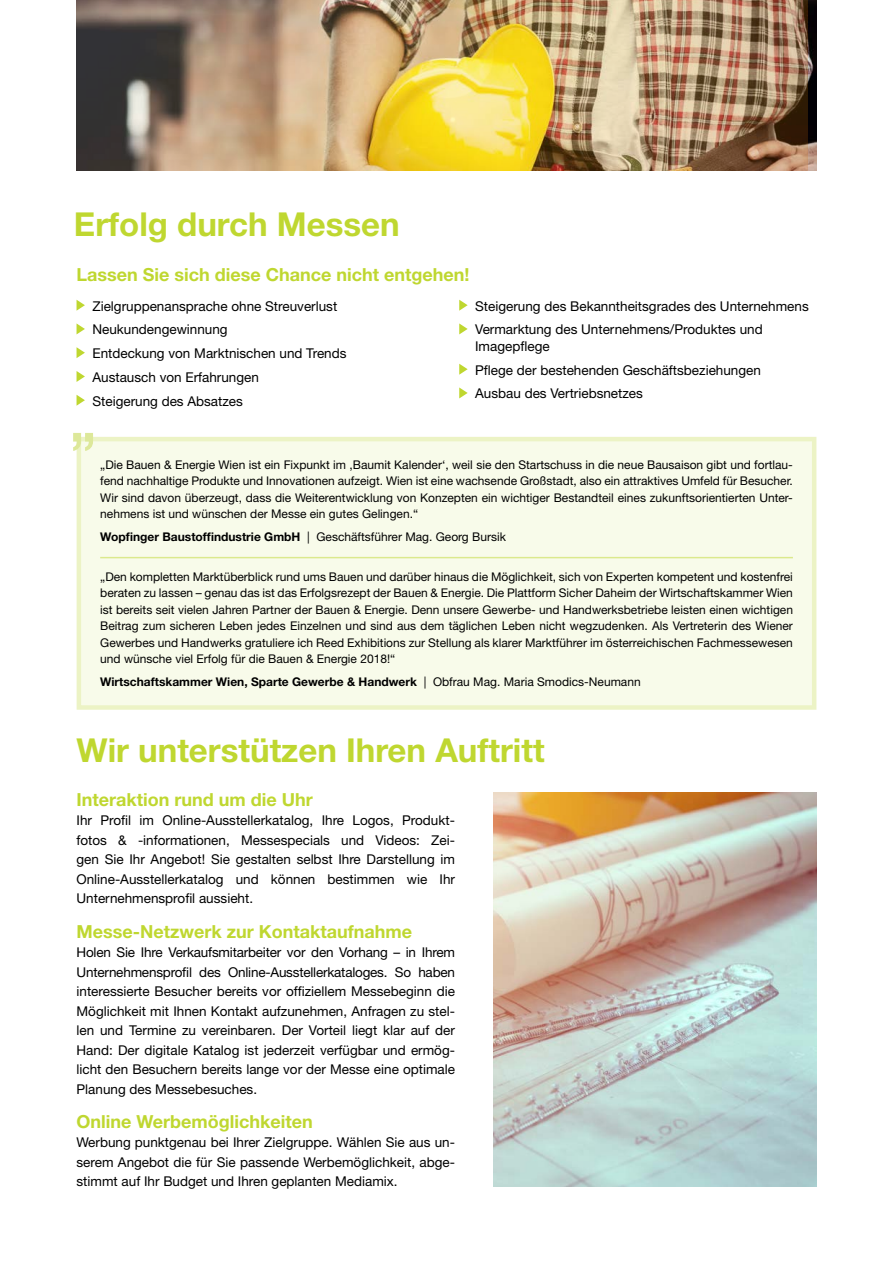
<style>
.page{position:relative;width:893px;height:1263px;background:#fff}
.page>*{position:absolute;margin:0;border:0;box-sizing:border-box;transform-origin:0 0}
.t1{font:700 33px "Helvetica Neue LT Pro";color:#bfd730}
.t2{font:700 18px "Helvetica Neue LT Pro";color:#bfd730}
.t3{font:13.5px/19.5px "Helvetica Neue LT Pro";color:#000}
.t4{font:12px/16.5px "Helvetica Neue LT Pro";color:#000;text-align:justify}
.t5{font:700 12px "Helvetica Neue LT Pro";color:#000}
.s1{font-weight:700}
.s2{font-weight:400}
</style>
<div class="page">
<svg style="left:77px;top:300px;width:8px;height:11px"></svg>
<svg style="left:77px;top:324px;width:8px;height:10px"></svg>
<svg style="left:77px;top:347px;width:8px;height:11px"></svg>
<svg style="left:77px;top:371px;width:8px;height:11px"></svg>
<svg style="left:77px;top:395px;width:8px;height:11px"></svg>
<svg style="left:459px;top:300px;width:9px;height:11px"></svg>
<svg style="left:459px;top:323px;width:9px;height:11px"></svg>
<svg style="left:459px;top:364px;width:9px;height:11px"></svg>
<svg style="left:459px;top:387px;width:9px;height:11px"></svg>
<img style="left:493px;top:793px;width:323px;height:393px">
<img style="left:77px;top:0;width:731px;height:170px">
<div style="left:77px;top:437px;width:739px;height:273px;background:#f8fbea"></div>
<svg style="left:73px;top:433px;width:20px;height:18px"></svg>
<hr style="left:100px;top:557px;width:693px;height:1px;background:#bfd730">
<h1 class="t1" style="left:74px;top:204px;width:327px">Erfolg durch Messen</h1>
<h2 class="t2" style="left:77px;top:263px;width:395px">Lassen Sie sich diese Chance nicht entgehen!</h2>
<p class="t3" style="left:92px;top:294px;width:256px;line-height:23.7px">Zielgruppenansprache ohne Streuverlust<br>Neukundengewinnung<br>Entdeckung von Marktnischen und Trends<br>Austausch von Erfahrungen<br>Steigerung des Absatzes</p>
<p class="t3" style="left:475px;top:294px;width:335px;line-height:23.7px">Steigerung des Bekanntheitsgrades des Unternehmens<br>Vermarktung des Unternehmens/Produktes und</p>
<p class="t3" style="left:475px;top:334px;width:287px;line-height:23.7px">Imagepflege<br>Pflege der bestehenden Geschäftsbeziehungen<br>Ausbau des Vertriebsnetzes</p>
<p class="t4" style="left:100px;top:456px;width:694px">„Die Bauen &amp; Energie Wien ist ein Fixpunkt im ‚Baumit Kalender‘, weil sie den Startschuss in die neue Bausaison gibt und fortlau&shy;fend nachhaltige Produkte und Innovationen aufzeigt. Wien ist eine wachsende Großstadt, also ein attraktives Umfeld für Besucher.<br>Wir sind davon überzeugt, dass die Weiterentwicklung von Konzepten ein wichtiger Bestandteil eines zukunftsorientierten Unter&shy;nehmens ist und wünschen der Messe ein gutes Gelingen.“</p>
<p class="t4" style="left:100px;top:529px;width:407px"><span class="s1">Wopfinger Baustoffindustrie GmbH</span> | Geschäftsführer Mag. Georg Bursik</p>
<p class="t4" style="left:100px;top:568px;width:694px">„Den kompletten Marktüberblick rund ums Bauen und darüber hinaus die Möglichkeit, sich von Experten kompetent und kostenfrei beraten zu lassen – genau das ist das Erfolgsrezept der Bauen &amp; Energie. Die Plattform Sicher Daheim der Wirtschaftskammer Wien ist bereits seit vielen Jahren Partner der Bauen &amp; Energie. Denn unsere Gewerbe- und Handwerksbetriebe leisten einen wichtigen Beitrag zum sicheren Leben jedes Einzelnen und sind aus dem täglichen Leben nicht wegzudenken. Als Vertreterin des Wiener Gewerbes und Handwerks gratuliere ich Reed Exhibitions zur Stellung als klarer Marktführer im österreichischen Fachmessewesen und wünsche viel Erfolg für die Bauen &amp; Energie 2018!“</p>
<p class="t5" style="left:100px;top:674px;width:542px">Wirtschaftskammer Wien, Sparte Gewerbe &amp; Handwerk <span class="s2">| Obfrau Mag. Maria Smodics-Neumann</span></p>
<h1 class="t1" style="left:77px;top:729px;width:470px">Wir unterstützen Ihren Auftritt</h1>
<h2 class="t2" style="left:77px;top:788px;width:238px">Interaktion rund um die Uhr</h2>
<p class="t3" style="left:77px;top:810px;width:380px;text-align:justify">Ihr Profil im Online-Ausstellerkatalog, Ihre Logos, Produkt&shy;fotos &amp; -informationen, Messespecials und Videos: Zei&shy;gen Sie Ihr Angebot! Sie gestalten selbst Ihre Darstellung im Online-Ausstellerkatalog und können bestimmen wie Ihr Unternehmensprofil aussieht.</p>
<h2 class="t2" style="left:77px;top:920px;width:337px">Messe-Netzwerk zur Kontaktaufnahme</h2>
<p class="t3" style="left:77px;top:942px;width:380px;text-align:justify">Holen Sie Ihre Verkaufsmitarbeiter vor den Vorhang – in Ihrem Unternehmensprofil des Online-Ausstellerkataloges. So haben interessierte Besucher bereits vor offiziellem Messebeginn die Möglichkeit mit Ihnen Kontakt aufzunehmen, Anfragen zu stel&shy;len und Termine zu vereinbaren. Der Vorteil liegt klar auf der Hand: Der digitale Katalog ist jederzeit verfügbar und ermög&shy;licht den Besuchern bereits lange vor der Messe eine optimale Planung des Messebesuches.</p>
<h2 class="t2" style="left:77px;top:1110px;width:238px">Online Werbemöglichkeiten</h2>
<p class="t3" style="left:77px;top:1132px;width:380px;text-align:justify">Werbung punktgenau bei Ihrer Zielgruppe. Wählen Sie aus un&shy;serem Angebot die für Sie passende Werbemöglichkeit, abge&shy;stimmt auf Ihr Budget und Ihren geplanten Mediamix.</p>
</div>
